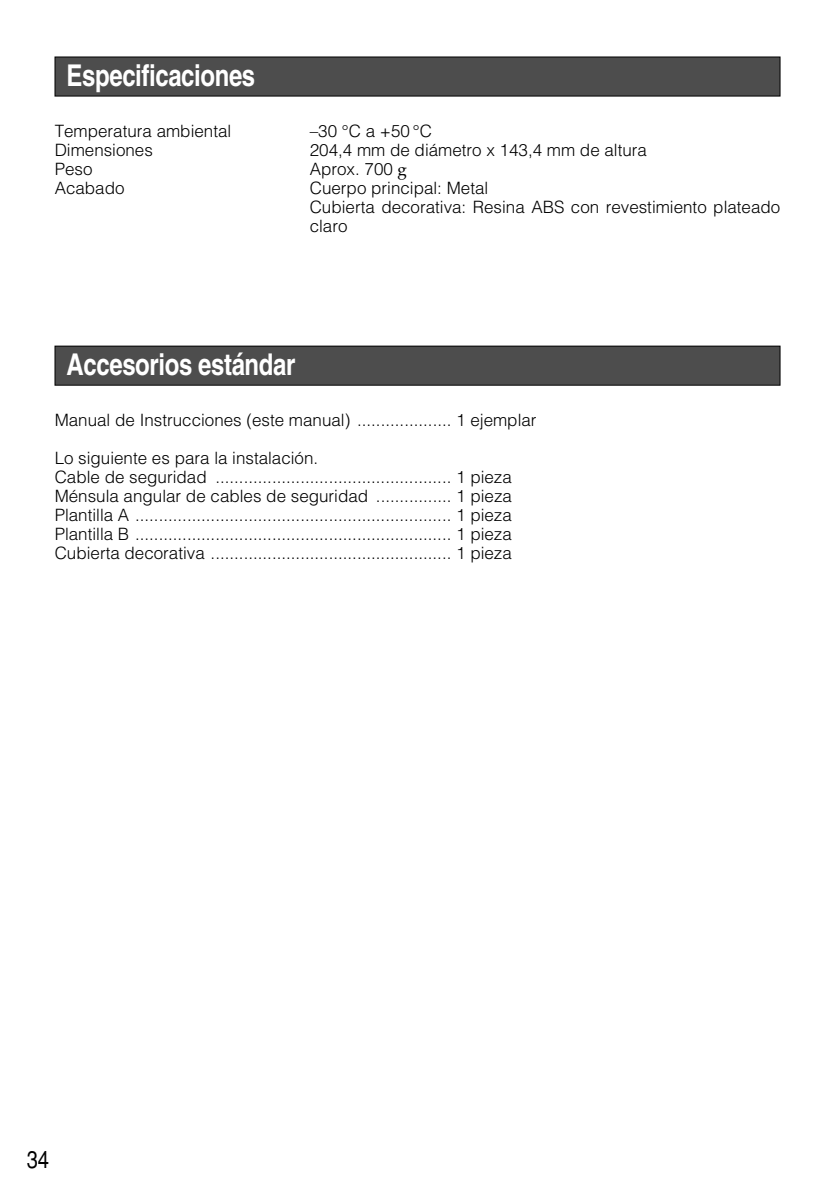
<style>
.page{position:relative;width:838px;height:1190px;background:#fff}
.page>*{position:absolute;margin:0;border:0;box-sizing:border-box;transform-origin:0 0}
.t1{font:700 30px "Helvetica";letter-spacing:-.015em;color:#fff;scale:.8 1}
.t2{font:24px "Helvetica";color:#000;scale:.85 1}
.t3{font:300 17px/19px "Helvetica";color:#000}
.s1{font-family:"Palatino";font-weight:400}
</style>
<div class="page">
<div style="left:55px;top:57px;width:725px;height:39px;background:#4d4d4d"></div>
<div style="left:55px;top:57px;width:725px;height:39px;border:1px solid #000"></div>
<div style="left:55px;top:346px;width:725px;height:39px;background:#4d4d4d"></div>
<div style="left:55px;top:346px;width:725px;height:40px;border:1px solid #000"></div>
<h1 class="t1" style="left:67px;top:65px;width:237px">Especificaciones</h1>
<p class="t3" style="left:55px;top:123px;width:178px">Temperatura ambiental</p>
<p class="t3" style="left:310px;top:123px;width:124px">–30 °C a +50 °C</p>
<p class="t3" style="left:55px;top:142px;width:100px">Dimensiones</p>
<p class="t3" style="left:310px;top:142px;width:339px">204,4 mm de diámetro x 143,4 mm de altura</p>
<p class="t3" style="left:55px;top:161px;width:39px">Peso</p>
<p class="t3" style="left:310px;top:161px;width:99px">Aprox. 700 <span class="s1">g</span></p>
<p class="t3" style="left:55px;top:180px;width:71px">Acabado</p>
<p class="t3" style="left:310px;top:180px;width:472px">Cuerpo principal: Metal<br>Cubierta decorativa: Resina ABS con revestimiento plateado claro</p>
<h1 class="t1" style="left:67px;top:354px;width:288px">Accesorios estándar</h1>
<p class="t3" style="left:55px;top:412px;width:483px">Manual de Instrucciones (este manual) .................... 1 ejemplar</p>
<p class="t3" style="left:55px;top:450px;width:459px">Lo siguiente es para la instalación.<br>Cable de seguridad .................................................. 1 pieza Ménsula angular de cables de seguridad ................ 1 pieza Plantilla A ................................................................... 1 pieza Plantilla B ................................................................... 1 pieza Cubierta decorativa ................................................... 1 pieza</p>
<h2 class="t2" style="left:27px;top:1151px;width:28px">34</h2>
</div>
